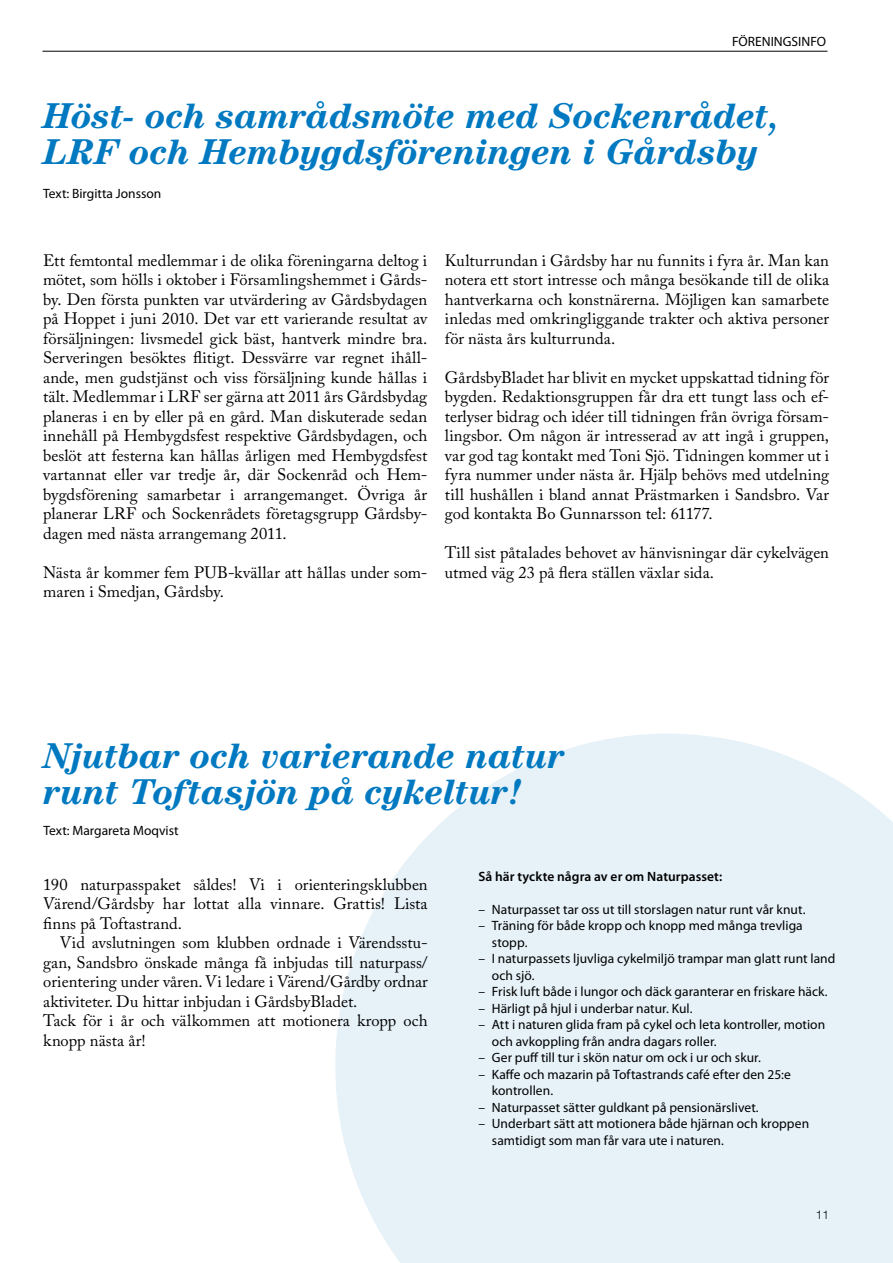
<style>
.page{position:relative;width:893px;height:1263px;background:#fff}
.page>*{position:absolute;margin:0;border:0;box-sizing:border-box;transform-origin:0 0}
.t1{font:italic 700 36px/36px "Century";letter-spacing:-.01em;color:#0079c1}
.t2{font:16.5px/19.5px "Adobe Caslon Pro";color:#000;text-align:justify}
.t3{font:13.5px/16.5px "Myriad Pro";color:#000}
.t4{font:600 13.5px "Myriad Pro";letter-spacing:.005em;color:#000}
.t5{font:300 12px "Helvetica Neue";color:#000}
</style>
<div class="page">
<hr style="left:43px;top:51px;width:784px;height:1px;background:#000">
<svg style="left:335px;top:734px;width:558px;height:529px;background:#e8f2f8"></svg>
<p class="t3" style="left:732px;top:33px;width:96px">FÖRENINGSINFO</p>
<h1 class="t1" style="left:43px;top:97px;width:738px">Höst- och samrådsmöte med Sockenrådet,<br>LRF och Hembygdsföreningen i Gårdsby</h1>
<p class="t3" style="left:43px;top:185px;width:120px">Text: Birgitta Jonsson</p>
<p class="t2" style="left:43px;top:250px;width:386px">Ett femtontal medlemmar i de olika föreningarna deltog i mötet, som hölls i oktober i Församlingshemmet i Gårds&shy;by. Den första punkten var utvärdering av Gårdsbydagen på Hoppet i juni 2010. Det var ett varierande resultat av försäljningen: livsmedel gick bäst, hantverk mindre bra.<br>Serveringen besöktes flitigt. Dessvärre var regnet ihåll&shy;ande, men gudstjänst och viss försäljning kunde hållas i tält. Medlemmar i LRF ser gärna att 2011 års Gårdsbydag planeras i en by eller på en gård. Man diskuterade sedan innehåll på Hembygdsfest respektive Gårdsbydagen, och beslöt att festerna kan hållas årligen med Hembygdsfest vartannat eller var tredje år, där Sockenråd och Hem&shy;bygdsförening samarbetar i arrangemanget. Övriga år planerar LRF och Sockenrådets företagsgrupp Gårdsby&shy;dagen med nästa arrangemang 2011.</p>
<p class="t2" style="left:43px;top:562px;width:386px">Nästa år kommer fem PUB-kvällar att hållas under som&shy;maren i Smedjan, Gårdsby.</p>
<p class="t2" style="left:445px;top:250px;width:386px">Kulturrundan i Gårdsby har nu funnits i fyra år. Man kan notera ett stort intresse och många besökande till de olika hantverkarna och konstnärerna. Möjligen kan samarbete inledas med omkringliggande trakter och aktiva personer för nästa års kulturrunda.</p>
<p class="t2" style="left:445px;top:367px;width:386px">GårdsbyBladet har blivit en mycket uppskattad tidning för bygden. Redaktionsgruppen får dra ett tungt lass och ef&shy;terlyser bidrag och idéer till tidningen från övriga försam&shy;lingsbor. Om någon är intresserad av att ingå i gruppen, var god tag kontakt med Toni Sjö. Tidningen kommer ut i fyra nummer under nästa år. Hjälp behövs med utdelning till hushållen i bland annat Prästmarken i Sandsbro. Var god kontakta Bo Gunnarsson tel: 61177.</p>
<p class="t2" style="left:445px;top:543px;width:386px">Till sist påtalades behovet av hänvisningar där cykelvägen utmed väg 23 på flera ställen växlar sida.</p>
<h1 class="t1" style="left:43px;top:738px;width:523px">Njutbar och varierande natur runt Toftasjön på cykeltur!</h1>
<p class="t3" style="left:43px;top:822px;width:137px">Text: Margareta Moqvist</p>
<p class="t2" style="left:43px;top:874px;width:386px">190 naturpasspaket såldes! Vi i orienteringsklubben Värend/Gårdsby har lottat alla vinnare. Grattis! Lista finns på Toftastrand.</p>
<p class="t2" style="left:43px;top:933px;width:386px;text-align:left;text-indent:16px">Vid avslutningen som klubben ordnade i Värendsstu&shy;gan, Sandsbro önskade många få inbjudas till naturpass/ orientering under våren. Vi ledare i Värend/Gårdby ordnar aktiviteter. Du hittar inbjudan i GårdsbyBladet.<br>Tack för i år och välkommen att motionera kropp och knopp nästa år!</p>
<p class="t4" style="left:478px;top:868px;width:245px">Så här tyckte några av er om Naturpasset:</p>
<p class="t3" style="left:478px;top:901px;width:329px">– Naturpasset tar oss ut till storslagen natur runt vår knut.</p>
<p class="t3" style="left:492px;top:917px;width:312px;text-indent:-14px">– Träning för både kropp och knopp med många trevliga stopp.</p>
<p class="t3" style="left:492px;top:950px;width:345px;text-indent:-14px">– I naturpassets ljuvliga cykelmiljö trampar man glatt runt land och sjö.</p>
<p class="t3" style="left:478px;top:983px;width:351px">– Frisk luft både i lungor och däck garanterar en friskare häck.</p>
<p class="t3" style="left:478px;top:1000px;width:216px">– Härligt på hjul i underbar natur. Kul.</p>
<p class="t3" style="left:492px;top:1016px;width:335px;text-indent:-14px">– Att i naturen glida fram på cykel och leta kontroller, motion och avkoppling från andra dagars roller.</p>
<p class="t3" style="left:478px;top:1049px;width:284px">– Ger puff till tur i skön natur om ock i ur och skur.</p>
<p class="t3" style="left:492px;top:1066px;width:300px;text-indent:-14px">– Kaffe och mazarin på Toftastrands café efter den 25:e kontrollen.</p>
<p class="t3" style="left:478px;top:1099px;width:282px">– Naturpasset sätter guldkant på pensionärslivet.</p>
<p class="t3" style="left:492px;top:1115px;width:319px;text-indent:-14px">– Underbart sätt att motionera både hjärnan och kroppen samtidigt som man får vara ute i naturen.</p>
<p class="t5" style="left:816px;top:1207px;width:15px">11</p>
</div>
